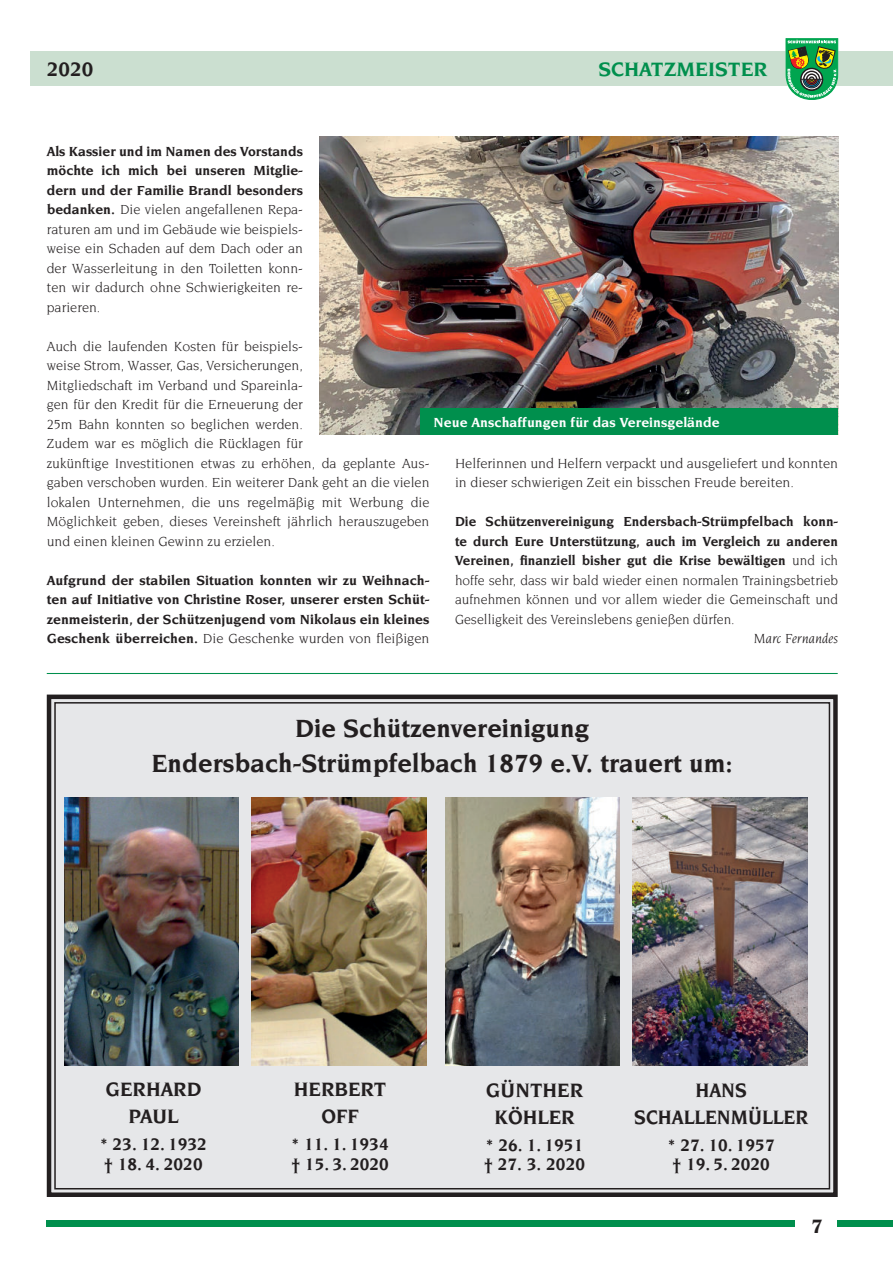
<style>
.page{position:relative;width:893px;height:1263px;background:#fff}
.page>*{position:absolute;margin:0;border:0;box-sizing:border-box;transform-origin:0 0}
.t1{font:700 27px/34.5px "Novarese";color:#231f20;text-align:center}
.t2{font:700 21px/27px "Novarese";color:#231f20;text-align:center}
.t3{font:700 21px/27px "Novarese";color:#231f20;text-align:center;scale:.92 1}
.t4{font:700 21px "Novarese";color:#008f4d}
.t5{font:700 18px/19.5px "Novarese";color:#231f20}
.t6{font:14.25px/19.5px "Novarese";color:#231f20}
.t7{font:14.25px/19.5px "Novarese";color:#231f20;text-align:justify;scale:.96 1}
.t8{font:700 14.25px/19.5px "Novarese";color:#231f20;text-align:justify}
.t9{font:700 14.25px "Novarese";color:#fff}
.t10{font:italic 14.25px "Novarese";color:#231f20}
.s1{font-weight:700}
.s2{font-weight:400}
</style>
<div class="page">
<div style="left:30px;top:51px;width:863px;height:34px;background:#cbdfd0"></div>
<svg style="left:786px;top:38px;width:52px;height:62px;background:#54a263"></svg>
<div style="left:47px;top:1220px;width:748px;height:7px;background:#008f4d"></div>
<div style="left:838px;top:1220px;width:55px;height:7px;background:#008f4d"></div>
<img style="left:320px;top:136px;width:518px;height:299px">
<div style="left:421px;top:408px;width:417px;height:26px;background:#008f4d"></div>
<svg style="left:46px;top:694px;width:792px;height:503px;background:#d6d7d9"></svg>
<img style="left:64px;top:797px;width:175px;height:268px">
<img style="left:252px;top:797px;width:174px;height:268px">
<hr style="left:47px;top:673px;width:791px;height:1px;background:#008f4d">
<img style="left:445px;top:798px;width:175px;height:268px">
<img style="left:633px;top:798px;width:174px;height:268px">
<h2 class="t2" style="left:47px;top:57px;width:48px">2020</h2>
<h2 class="t4" style="left:598px;top:61px;width:171px">SCHATZMEISTER</h2>
<p class="t6" style="left:47px;top:142px;width:258px;text-align:justify"><span class="s1">Als Kassier und im Namen des Vorstands möchte ich mich bei unseren Mitglie&shy;dern und der Familie Brandl besonders bedanken.</span> Die vielen angefallenen Repa&shy;raturen am und im Gebäude wie beispiels&shy;weise ein Schaden auf dem Dach oder an der Wasserleitung in den Toiletten konn&shy;ten wir dadurch ohne Schwierigkeiten re&shy;parieren.</p>
<p class="t6" style="left:47px;top:337px;width:384px">Auch die laufenden Kosten für beispiels-<br>weise Strom, Wasser, Gas, Versicherungen,<br>Mitgliedschaft im Verband und Spareinla-<br>gen für den Kredit für die Erneuerung der<br>25m Bahn konnten so beglichen werden.<br>Zudem war es möglich die Rücklagen für<br>zukünftige Investitionen etwas zu erhöhen, da geplante Aus&shy;gaben verschoben wurden. Ein weiterer Dank geht an die vielen lokalen Unternehmen, die uns regelmäßig mit Werbung die Möglichkeit geben, dieses Vereinsheft jährlich herauszugeben und einen kleinen Gewinn zu erzielen.</p>
<p class="t8" style="left:47px;top:571px;width:384px">Aufgrund der stabilen Situation konnten wir zu Weihnach&shy;ten auf Initiative von Christine Roser, unserer ersten Schüt&shy;zenmeisterin, der Schützenjugend vom Nikolaus ein kleines Geschenk überreichen. <span class="s2">Die Geschenke wurden von fleißigen</span></p>
<p class="t9" style="left:434px;top:416px;width:288px">Neue Anschaffungen für das Vereinsgelände</p>
<p class="t6" style="left:455px;top:454px;width:385px">Helferinnen und Helfern verpackt und ausgeliefert und konnten in dieser schwierigen Zeit ein bisschen Freude bereiten.</p>
<p class="t7" style="left:455px;top:512px;width:401px"><span class="s1">Die Schützenvereinigung Endersbach-Strümpfelbach konn&shy;te durch Eure Unterstützung, auch im Vergleich zu anderen Vereinen, finanziell bisher gut die Krise bewältigen</span> und ich hoffe sehr, dass wir bald wieder einen normalen Trainingsbetrieb aufnehmen können und vor allem wieder die Gemeinschaft und Geselligkeit des Vereinslebens genießen dürfen.</p>
<p class="t10" style="left:754px;top:633px;width:86px">Marc Fernandes</p>
<h1 class="t1" style="left:152px;top:713px;width:583px">Die Schützenvereinigung<br>Endersbach-Strümpfelbach 1879 e.V. trauert um:</h1>
<h2 class="t2" style="left:105px;top:1077px;width:98px">GERHARD<br>PAUL</h2>
<p class="t5" style="left:100px;top:1135px;width:108px">* 23. 12. 1932 † 18. 4. 2020</p>
<h2 class="t2" style="left:294px;top:1077px;width:94px">HERBERT<br>OFF</h2>
<p class="t5" style="left:291px;top:1135px;width:99px">* 11. 1. 1934 † 15. 3. 2020</p>
<h2 class="t2" style="left:486px;top:1078px;width:99px">GÜNTHER<br>KÖHLER</h2>
<p class="t5" style="left:484px;top:1136px;width:102px">* 26. 1. 1951 † 27. 3. 2020</p>
<h2 class="t3" style="left:634px;top:1078px;width:191px">HANS<br>SCHALLENMÜLLER</h2>
<p class="t5" style="left:668px;top:1136px;width:108px">* 27. 10. 1957 † 19. 5. 2020</p>
<h2 class="t2" style="left:811px;top:1213px;width:13px">7</h2>
</div>
